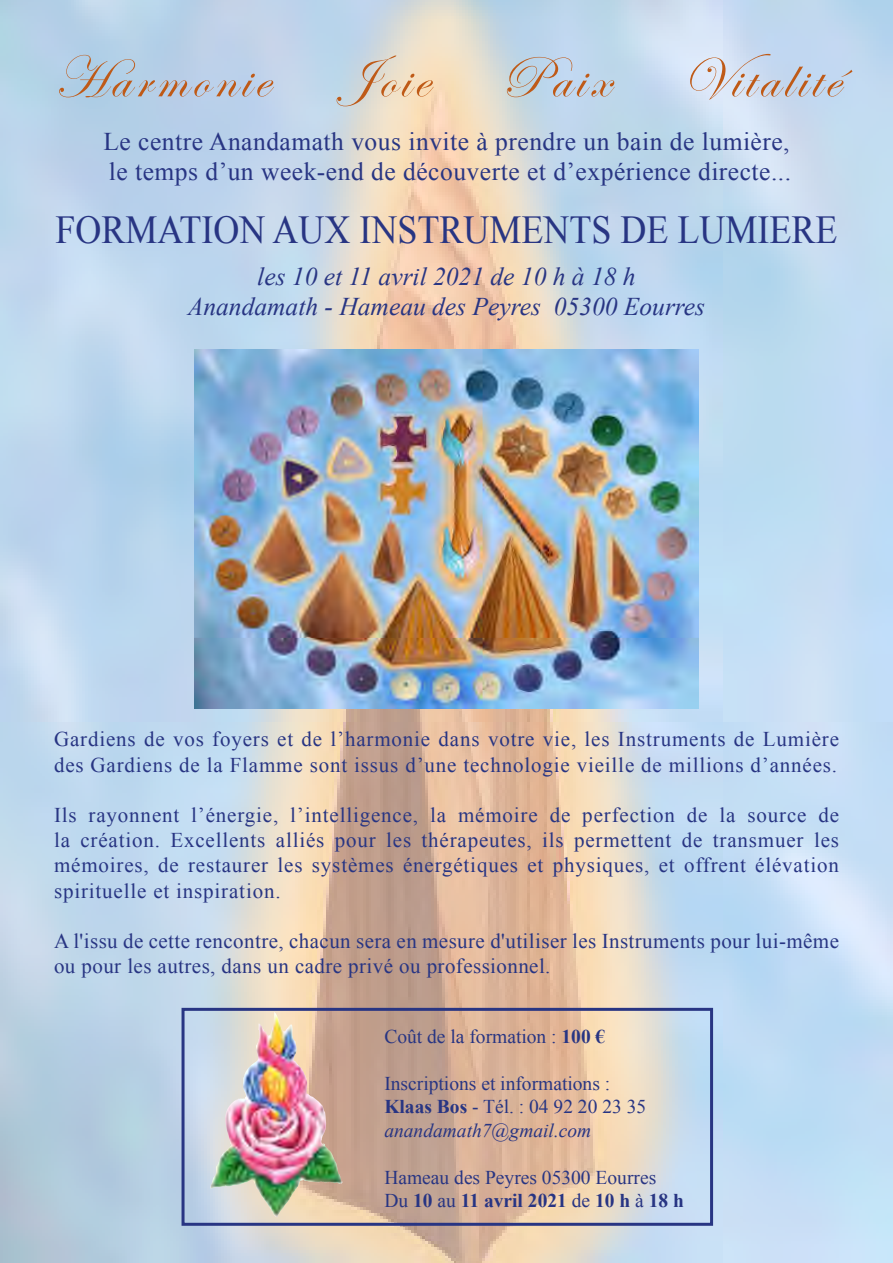
<style>
.page{position:relative;width:893px;height:1263px;background:#fff}
.page>*{position:absolute;margin:0;border:0;box-sizing:border-box;transform-origin:0 0}
.t1{font:59.4px "Edwardian Script ITC";letter-spacing:.07em;color:#bf5a17}
.t2{font:39.6px "Times New Roman";color:#283583;scale:.91 1}
.t3{font:25.5px/30.6px "Times New Roman";letter-spacing:.02em;color:#283583}
.t4{font:italic 25.5px/30.6px "Times New Roman";color:#283583;text-align:center}
.t5{font:21px/25.2px "Times New Roman";letter-spacing:.04em;color:#283583}
.t6{font:21px/25.2px "Times New Roman";letter-spacing:.02em;color:#283583}
.t7{font:19.5px/23.4px "Times New Roman";color:#283583}
.s1{font-weight:700}
.s2{font-style:italic}
</style>
<div class="page">
<img style="left:0;top:0;width:893px;height:1263px">
<div style="left:182px;top:1008px;width:531px;height:218px;border:3px solid #283583"></div>
<img style="left:194px;top:350px;width:504px;height:358px">
<img style="left:210px;top:1012px;width:91px;height:205px">
<h1 class="t1" style="left:54px;top:45px;width:786px">Harmonie Joie Paix Vitalité</h1>
<p class="t3" style="left:103px;top:125px;width:689px">Le centre Anandamath vous invite à prendre un bain de lumière, le temps d’un week-end de découverte et d’expérience directe...</p>
<h2 class="t2" style="left:55px;top:204px;width:861px">FORMATION AUX INSTRUMENTS DE LUMIERE</h2>
<p class="t4" style="left:188px;top:260px;width:519px">les 10 et 11 avril 2021 de 10 h à 18 h<br>Anandamath - Hameau des Peyres 05300 Eourres</p>
<p class="t5" style="left:54px;top:726px;width:787px">Gardiens de vos foyers et de l’harmonie dans votre vie, les Instruments de Lumière des Gardiens de la Flamme sont issus d’une technologie vieille de millions d’années.</p>
<p class="t5" style="left:54px;top:802px;width:787px;text-align:justify">Ils rayonnent l’énergie, l’intelligence, la mémoire de perfection de la source de la création. Excellents alliés pour les thérapeutes, ils permettent de transmuer les mémoires, de restaurer les systèmes énergétiques et physiques, et offrent élévation spirituelle et inspiration.</p>
<p class="t6" style="left:54px;top:928px;width:786px">A l'issu de cette rencontre, chacun sera en mesure d'utiliser les Instruments pour lui-même ou pour les autres, dans un cadre privé ou professionnel.</p>
<p class="t7" style="left:384px;top:1025px;width:222px">Coût de la formation : <span class="s1">100 €</span></p>
<p class="t7" style="left:384px;top:1071px;width:263px">Inscriptions et informations :<br><span class="s1">Klaas Bos</span> - Tél. : 04 92 20 23 35 <span class="s2">anandamath7@gmail.com</span></p>
<p class="t7" style="left:384px;top:1165px;width:301px">Hameau des Peyres 05300 Eourres<br>Du <span class="s1">10</span> au <span class="s1">11 avril 2021</span> de <span class="s1">10 h</span> à <span class="s1">18 h</span></p>
</div>
